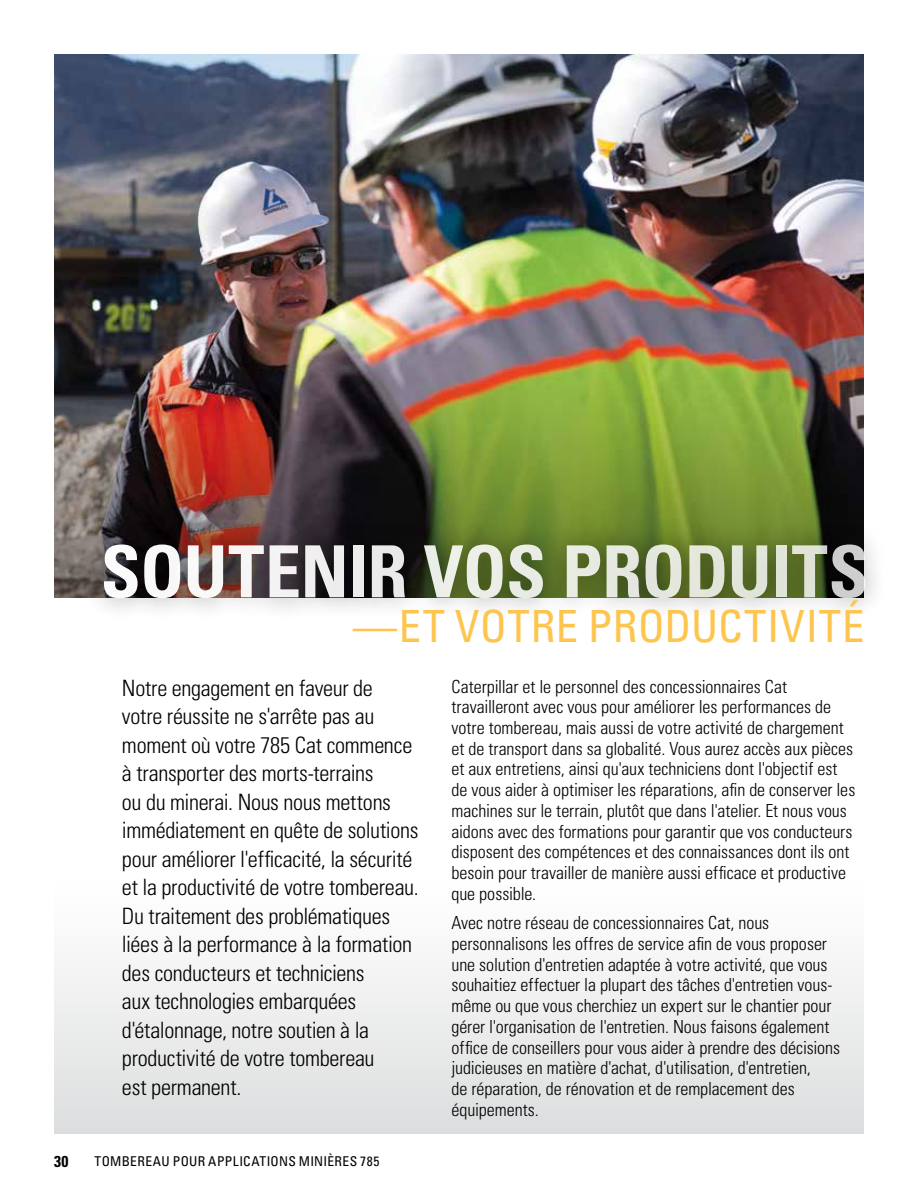
<style>
.page{position:relative;width:918px;height:1188px;background:#fff}
.page>*{position:absolute;margin:0;border:0;box-sizing:border-box;transform-origin:0 0}
.t1{font:700 condensed 72px "Univers LT Std";letter-spacing:-.01em;color:#fff}
.t2{font:condensed 44.4px "Univers LT Std";letter-spacing:.015em;color:#fec54e}
.t3{font:300 condensed 22.5px/28.5px "Univers LT Std";letter-spacing:-.015em;color:#000}
.t4{font:300 condensed 18px/20.7px "Univers LT Std";color:#000}
.t5{font:700 condensed 15.75px "Univers LT Std";color:#000}
.t6{font:condensed 13.5px "Univers LT Std";letter-spacing:.025em;color:#000}
</style>
<div class="page">
<div style="left:54px;top:883px;width:810px;height:251px;background:linear-gradient(to bottom,#fff,#dcddde)"></div>
<img style="left:54px;top:54px;width:810px;height:292px">
<img style="left:54px;top:346px;width:810px;height:251px">
<div style="left:81px;top:521px;width:807px;height:100px;background:#000;opacity:.4"></div>
<div style="left:19px;top:619px;width:864px;height:24px;background:#fff"></div>
<h1 class="t1" style="left:101px;top:528px;width:769px">SOUTENIR VOS PRODUITS</h1>
<h2 class="t2" style="left:353px;top:598px;width:513px">—ET VOTRE PRODUCTIVITÉ</h2>
<p class="t4" style="left:452px;top:676px;width:405px">Caterpillar et le personnel des concessionnaires Cat travailleront avec vous pour améliorer les performances de votre tombereau, mais aussi de votre activité de chargement et de transport dans sa globalité. Vous aurez accès aux pièces et aux entretiens, ainsi qu'aux techniciens dont l'objectif est de vous aider à optimiser les réparations, afin de conserver les machines sur le terrain, plutôt que dans l'atelier. Et nous vous aidons avec des formations pour garantir que vos conducteurs disposent des compétences et des connaissances dont ils ont besoin pour travailler de manière aussi efficace et productive que possible.</p>
<p class="t4" style="left:452px;top:913px;width:390px">Avec notre réseau de concessionnaires Cat, nous personnalisons les offres de service afin de vous proposer une solution d'entretien adaptée à votre activité, que vous souhaitiez effectuer la plupart des tâches d'entretien vous&shy;même ou que vous cherchiez un expert sur le chantier pour gérer l'organisation de l'entretien. Nous faisons également office de conseillers pour vous aider à prendre des décisions judicieuses en matière d'achat, d'utilisation, d'entretien,<br>de réparation, de rénovation et de remplacement des équipements.</p>
<p class="t3" style="left:122px;top:674px;width:298px">Notre engagement en faveur de votre réussite ne s'arrête pas au moment où votre 785 Cat commence à transporter des morts-terrains<br>ou du minerai. Nous nous mettons immédiatement en quête de solutions pour améliorer l'efficacité, la sécurité et la productivité de votre tombereau.<br>Du traitement des problématiques liées à la performance à la formation des conducteurs et techniciens<br>aux technologies embarquées d'étalonnage, notre soutien à la productivité de votre tombereau<br>est permanent.</p>
<p class="t5" style="left:54px;top:1151px;width:16px">30</p>
<p class="t6" style="left:94px;top:1153px;width:286px">TOMBEREAU POUR APPLICATIONS MINIÈRES 785</p>
</div>
